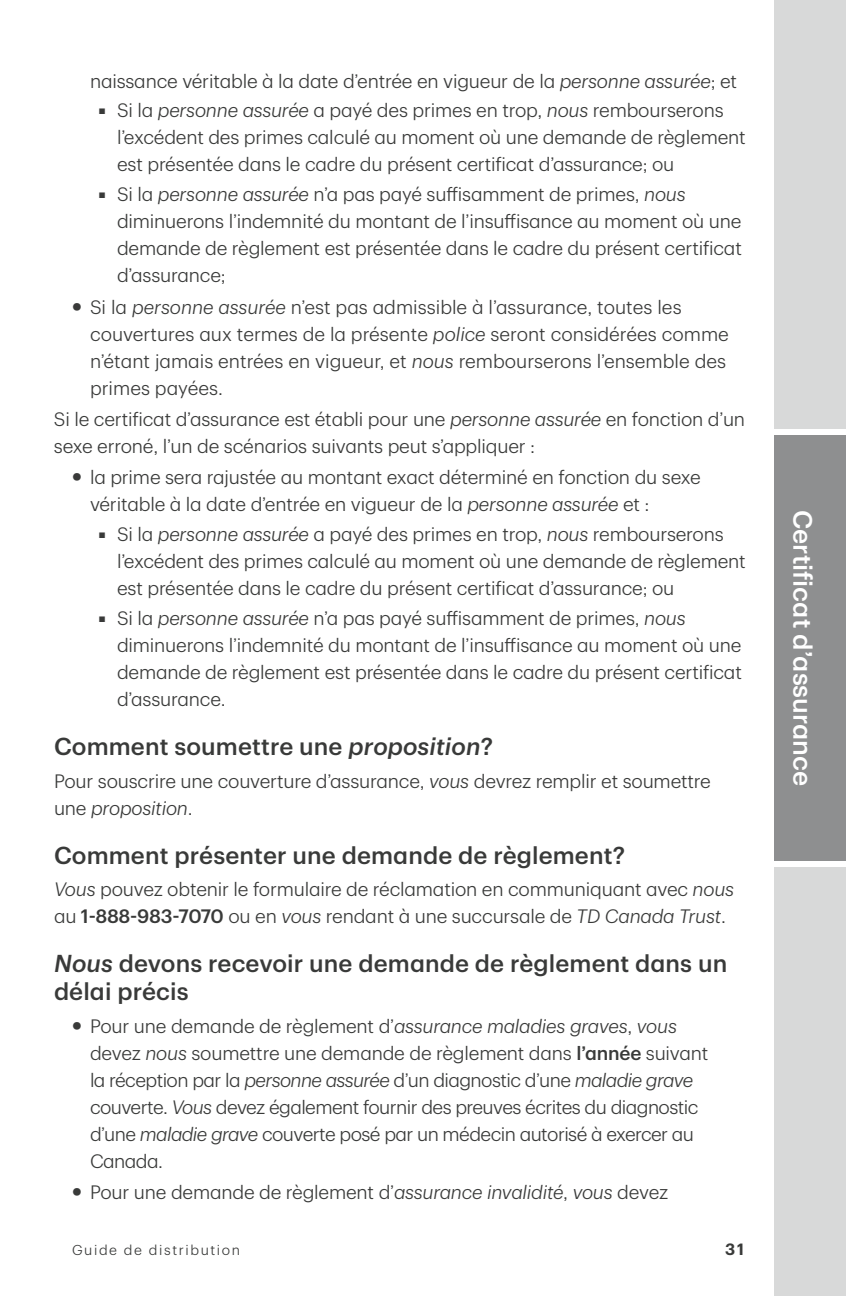
<style>
.page{position:relative;width:846px;height:1296px;background:#fff}
.page>*{position:absolute;margin:0;border:0;box-sizing:border-box;transform-origin:0 0}
.t1{font:500 26px "TD Graphik";color:#fff}
.t2{font:500 24px/28px "TD Graphik";letter-spacing:.005em;color:#393a39}
.t3{font:300 19px/27px "TD Graphik";letter-spacing:-.01em;color:#393a39}
.t4{font:300 19px/27px "TD Graphik";letter-spacing:-.03em;color:#393a39}
.t5{font:600 16px "TD Graphik";color:#393a39}
.t6{font:300 14px "TD Graphik";letter-spacing:.115em;color:#393a39}
.s1{font-style:italic}
.s2{font-weight:500;font-size:30px}
.s3{font-weight:500}
</style>
<div class="page">
<div style="left:774px;top:432px;width:72px;height:432px;background:#8e8f90"></div>
<div style="left:774px;top:864px;width:72px;height:432px;background:#d8d9d9"></div>
<div style="left:774px;top:0;width:72px;height:432px;background:#d8d9d9"></div>
<div style="left:774px;top:429px;width:72px;height:6px;background:#fff"></div>
<div style="left:774px;top:861px;width:72px;height:6px;background:#fff"></div>
<p class="t3" style="left:90px;top:66px;width:649px">naissance véritable à la date d’entrée en vigueur de la <span class="s1">personne assurée</span>; et</p>
<p class="t3" style="left:117px;top:95px;width:630px;text-indent:-18px">■ Si la <span class="s1">personne assurée</span> a payé des primes en trop, <span class="s1">nous</span> rembourserons l’excédent des primes calculé au moment où une demande de règlement est présentée dans le cadre du présent certificat d’assurance; ou</p>
<p class="t3" style="left:117px;top:179px;width:626px;text-indent:-18px">■ Si la <span class="s1">personne assurée</span> n’a pas payé suffisamment de primes, <span class="s1">nous </span>diminuerons l’indemnité du montant de l’insuffisance au moment où une demande de règlement est présentée dans le cadre du présent certificat d’assurance;</p>
<p class="t3" style="left:90px;top:292px;width:640px;text-indent:-18px"><span class="s2">•</span> Si la <span class="s1">personne assurée</span> n’est pas admissible à l’assurance, toutes les couvertures aux termes de la présente <span class="s1">police</span> seront considérées comme n’étant jamais entrées en vigueur, et <span class="s1">nous</span> rembourserons l’ensemble des primes payées.</p>
<p class="t3" style="left:54px;top:404px;width:693px">Si le certificat d’assurance est établi pour une <span class="s1">personne assurée</span> en fonction d’un sexe erroné, l’un de scénarios suivants peut s’appliquer :</p>
<p class="t3" style="left:90px;top:462px;width:612px;text-indent:-18px"><span class="s2">•</span> la prime sera rajustée au montant exact déterminé en fonction du sexe véritable à la date d’entrée en vigueur de la <span class="s1">personne assurée</span> et :</p>
<p class="t3" style="left:117px;top:519px;width:630px;text-indent:-18px">■ Si la <span class="s1">personne assurée</span> a payé des primes en trop, <span class="s1">nous</span> rembourserons l’excédent des primes calculé au moment où une demande de règlement est présentée dans le cadre du présent certificat d’assurance; ou</p>
<p class="t3" style="left:117px;top:603px;width:626px;text-indent:-18px">■ Si la <span class="s1">personne assurée</span> n’a pas payé suffisamment de primes, <span class="s1">nous </span>diminuerons l’indemnité du montant de l’insuffisance au moment où une demande de règlement est présentée dans le cadre du présent certificat d’assurance.</p>
<h3 class="t2" style="left:54px;top:730px;width:441px">Comment soumettre une <span class="s1">proposition</span>?</h3>
<p class="t3" style="left:54px;top:766px;width:658px">Pour souscrire une couverture d’assurance, <span class="s1">vous</span> devrez remplir et soumettre une <span class="s1">proposition</span>.</p>
<h3 class="t2" style="left:54px;top:839px;width:573px">Comment présenter une demande de règlement?</h3>
<p class="t3" style="left:54px;top:874px;width:682px"><span class="s1">Vous</span> pouvez obtenir le formulaire de réclamation en communiquant avec <span class="s1">nous </span>au <span class="s3">1-888-983-7070</span> ou en <span class="s1">vous</span> rendant à une succursale de <span class="s1">TD Canada Trust</span>.</p>
<h3 class="t2" style="left:54px;top:948px;width:675px"><span class="s1">Nous</span> devons recevoir une demande de règlement dans un délai précis</h3>
<p class="t4" style="left:90px;top:1011px;width:620px;text-indent:-18px"><span class="s2">•</span> Pour une demande de règlement d’<span class="s1">assurance maladies graves</span>, <span class="s1">vous </span>devez <span class="s1">nous</span> soumettre une demande de règlement dans <span class="s3">l’année</span> suivant la réception par la <span class="s1">personne assurée</span> d’un diagnostic d’une <span class="s1">maladie grave </span>couverte. <span class="s1">Vous</span> devez également fournir des preuves écrites du diagnostic d’une <span class="s1">maladie grave</span> couverte posé par un médecin autorisé à exercer au Canada.</p>
<p class="t3" style="left:72px;top:1177px;width:598px"><span class="s2">•</span> Pour une demande de règlement d’<span class="s1">assurance invalidité</span>, <span class="s1">vous</span> devez</p>
<p class="t6" style="left:72px;top:1240px;width:170px">Guide de distribution</p>
<p class="t5" style="left:725px;top:1237px;width:20px">31</p>
<h1 class="t1" style="left:823px;top:510px;width:278px;rotate:90deg">Certificat d’assurance</h1>
</div>
